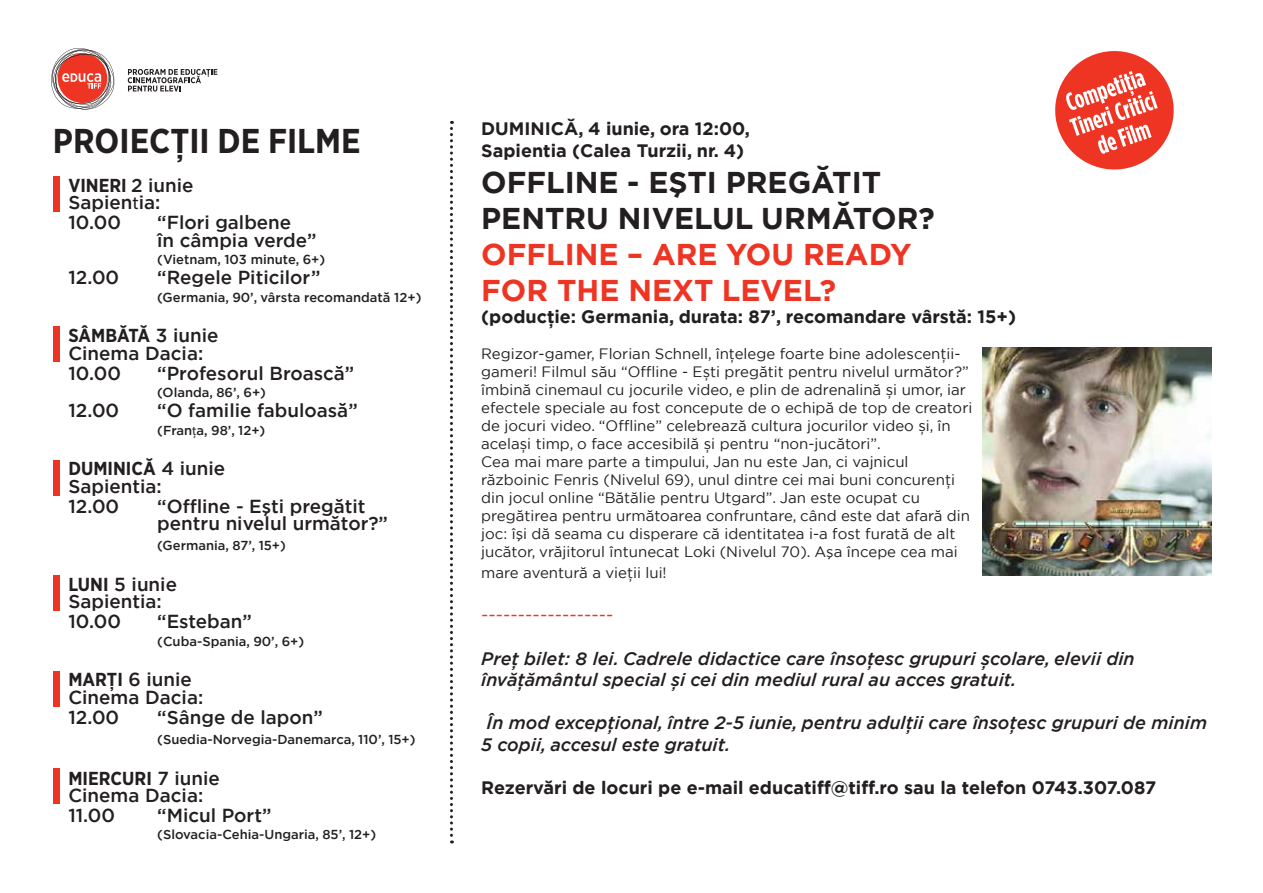
<style>
.page{position:relative;width:1263px;height:893px;background:#fff}
.page>*{position:absolute;margin:0;border:0;box-sizing:border-box;transform-origin:0 0}
.t1{font:700 34.35px "Gotham Narrow";color:#231f20}
.t2{font:700 30px/36px "Gotham";color:#231f20}
.t3{font:700 30px/36px "Gotham";color:#ee3524}
.t4{font:500 18.75px/20.2px "Gotham";color:#231f20}
.t5{font:700 18.75px "Gotham Narrow";color:#231f20}
.t6{font:italic 500 18px/21.6px "Gotham";color:#231f20}
.t7{font:700 18px/21.6px "Gotham";color:#231f20}
.t8{font:18px "Gotham";color:#ee3524}
.t9{font:15px/18px "Gotham";color:#231f20}
.t10{font:500 13.05px "Gotham";color:#231f20}
.s1{font-family:"Gotham";font-weight:500}
.s2{font-family:"Myriad Pro";font-weight:400}
.s3{font-family:"Gotham Narrow";font-weight:700}
</style>
<div class="page">
<svg style="left:51px;top:48px;width:64px;height:61px"></svg>
<svg style="left:128px;top:69px;width:89px;height:23px"></svg>
<div style="left:53px;top:176px;width:7px;height:36px;background:#ee3524"></div>
<div style="left:53px;top:326px;width:7px;height:36px;background:#ee3524"></div>
<div style="left:53px;top:460px;width:7px;height:36px;background:#ee3524"></div>
<div style="left:53px;top:575px;width:7px;height:36px;background:#ee3524"></div>
<div style="left:53px;top:671px;width:7px;height:36px;background:#ee3524"></div>
<div style="left:53px;top:768px;width:7px;height:36px;background:#ee3524"></div>
<svg style="left:450px;top:121px;width:3px;height:722px"></svg>
<img style="left:983px;top:348px;width:229px;height:227px">
<svg style="left:1055px;top:51px;width:119px;height:119px"></svg>
<h1 class="t1" style="left:53px;top:119px;width:309px">PROIECŢII DE FILME</h1>
<p class="t7" style="left:481px;top:118px;width:270px">DUMINICĂ, 4 iunie, ora 12:00,<br>Sapientia (Calea Turzii, nr. 4)</p>
<h2 class="t2" style="left:481px;top:164px;width:455px">OFFLINE - EŞTI PREGĂTIT<br>PENTRU NIVELUL URMĂTOR?</h2>
<h2 class="t3" style="left:481px;top:236px;width:432px">OFFLINE – ARE YOU READY<br>FOR THE NEXT LEVEL?</h2>
<p class="t7" style="left:481px;top:305px;width:536px">(poducţie: Germania, durata: 87’, recomandare vârstă: 15+)</p>
<p class="t9" style="left:481px;top:344px;width:493px">Regizor-gamer, Florian Schnell, înţelege foarte bine adolescenţii&shy;gameri! Filmul său “Offline - Ești pregătit pentru nivelul următor?” îmbină cinemaul cu jocurile video, e plin de adrenalină și umor, iar efectele speciale au fost concepute de o echipă de top de creatori de jocuri video. “Offline” celebrează cultura jocurilor video și, în același timp, o face accesibilă și pentru “non-jucători”.<br>Cea mai mare parte a timpului, Jan nu este Jan, ci vajnicul războinic Fenris (Nivelul 69), unul dintre cei mai buni concurenţi din jocul online “Bătălie pentru Utgard”. Jan este ocupat cu pregătirea pentru următoarea confruntare, când este dat afară din joc: îşi dă seama cu disperare că identitatea i-a fost furată de alt jucător, vrăjitorul întunecat Loki (Nivelul 70). Aşa începe cea mai</p>
<p class="t9" style="left:481px;top:563px;width:187px">mare aventură a vieţii lui!</p>
<p class="t8" style="left:481px;top:603px;width:134px">------------------</p>
<p class="t6" style="left:481px;top:647px;width:655px">Preţ bilet: 8 lei. Cadrele didactice care însoţesc grupuri școlare, elevii din învăţământul special și cei din mediul rural au acces gratuit.</p>
<p class="t6" style="left:481px;top:712px;width:727px;text-indent:5px">În mod excepţional, între 2-5 iunie, pentru adulţii care însoţesc grupuri de minim<br>5 copii, accesul este gratuit.</p>
<p class="t7" style="left:481px;top:777px;width:677px">Rezervări de locuri pe e-mail educatiff@tiff.ro sau la telefon 0743.307.087</p>
<p class="t5" style="left:68px;top:173px;width:127px">VINERI <span class="s1">2 iunie</span></p>
<p class="t4" style="left:68px;top:192px;width:93px">Sapien<span class="s2">t</span>ia:<br>10.00</p>
<p class="t4" style="left:157px;top:214px;width:161px;line-height:17.4px">“Flori galbene<br>în câmpia verde”</p>
<p class="t10" style="left:157px;top:251px;width:169px">(Vietnam, 103 minute, 6+)</p>
<p class="t4" style="left:68px;top:267px;width:52px">12.00</p>
<p class="t4" style="left:157px;top:267px;width:165px">“Regele Piticilor”</p>
<p class="t10" style="left:157px;top:289px;width:266px">(Germania, 90’, vârsta recomandată 12+)</p>
<p class="t5" style="left:68px;top:324px;width:151px">SÂMBĂTĂ <span class="s1">3 iunie</span></p>
<p class="t4" style="left:68px;top:343px;width:136px">Cinema Dacia:<br>10.00</p>
<p class="t4" style="left:157px;top:363px;width:199px">“Profesorul Broască”</p>
<p class="t10" style="left:157px;top:384px;width:110px">(Olanda, 86’, 6+)</p>
<p class="t4" style="left:68px;top:400px;width:52px">12.00</p>
<p class="t4" style="left:157px;top:400px;width:202px">“O familie fabuloasă”</p>
<p class="t10" style="left:157px;top:422px;width:110px">(Fran<span class="s2">ț</span>a, 98’, 12+)</p>
<p class="t5" style="left:68px;top:457px;width:158px">DUMINICĂ <span class="s1">4 iunie</span></p>
<p class="t4" style="left:68px;top:476px;width:95px">Sapientia:<br>12.00</p>
<p class="t4" style="left:157px;top:497px;width:232px;line-height:17.4px">“Offline - Eşti pregătit pentru nivelul următor?”</p>
<p class="t10" style="left:157px;top:537px;width:130px">(Germania, 87’, 15+)</p>
<p class="t4" style="left:68px;top:575px;width:110px;line-height:17.4px"><span class="s3">LUNI</span> 5 iunie<br>Sapientia:</p>
<p class="t4" style="left:68px;top:611px;width:54px">10.00</p>
<p class="t4" style="left:157px;top:611px;width:96px">“Esteban”</p>
<p class="t10" style="left:157px;top:633px;width:148px">(Cuba-Spania, 90’, 6+)</p>
<p class="t4" style="left:68px;top:671px;width:136px;line-height:17.4px"><span class="s3">MARŢI</span> 6 iunie<br>Cinema Dacia:</p>
<p class="t4" style="left:68px;top:707px;width:52px">12.00</p>
<p class="t4" style="left:157px;top:707px;width:167px">“Sânge de lapon”</p>
<p class="t10" style="left:157px;top:731px;width:260px">(Suedia-Norvegia-Danemarca, 110’, 15+)</p>
<p class="t5" style="left:68px;top:766px;width:153px">MIERCURI <span class="s1">7 iunie</span></p>
<p class="t4" style="left:68px;top:785px;width:136px">Cinema Dacia:<br>11.00</p>
<p class="t4" style="left:157px;top:805px;width:116px">“Micul Port”</p>
<p class="t10" style="left:157px;top:826px;width:220px">(Slovacia-Cehia-Ungaria, 85’, 12+)</p>
</div>
